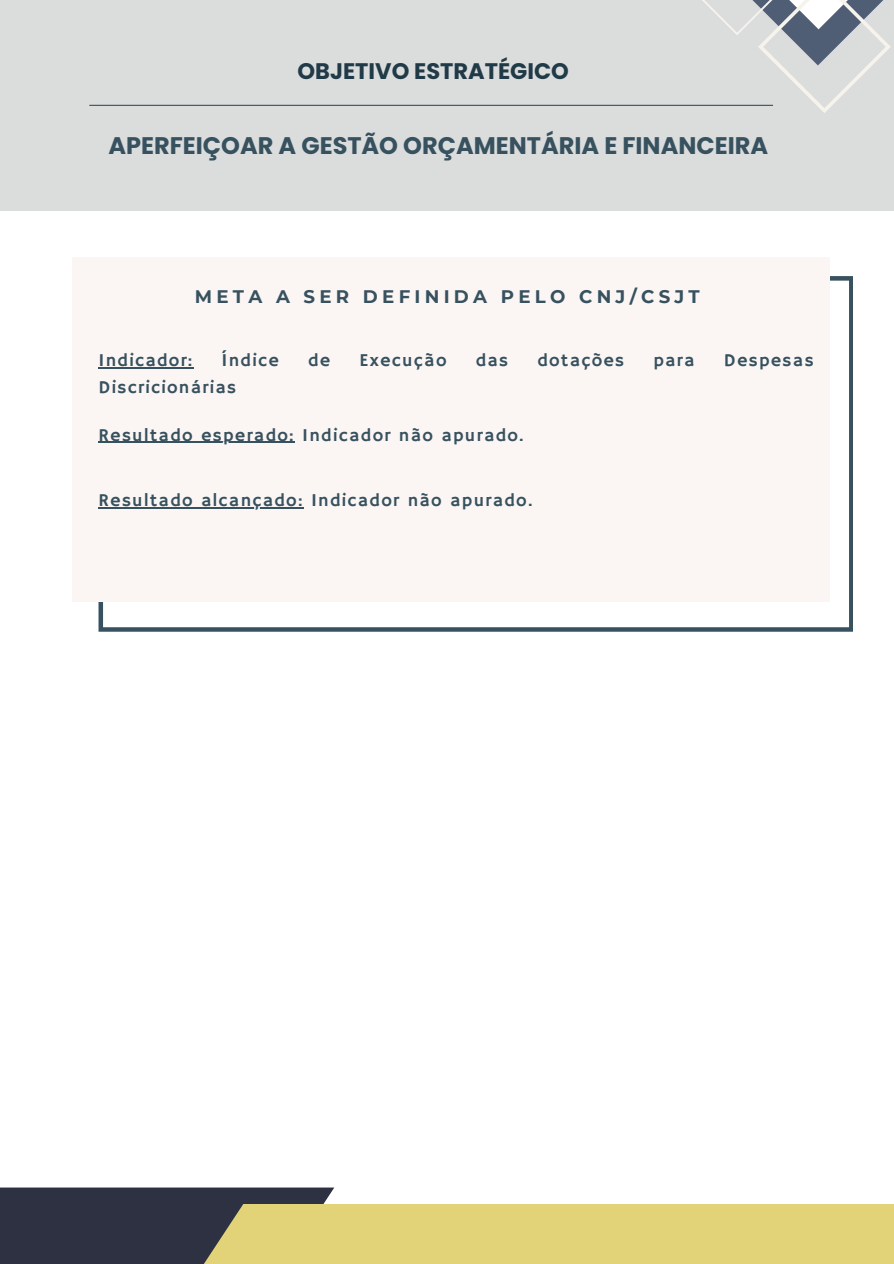
<style>
.page{position:relative;width:894px;height:1264px;background:#fff}
.page>*{position:absolute;margin:0;border:0;box-sizing:border-box;transform-origin:0 0}
.t1{font:700 24px "Poppins";color:#37515f}
.t2{font:700 22.5px "Poppins";color:#203a47}
.t3{font:700 18.15px "Montserrat";letter-spacing:.235em;color:#37515f}
.t4{font:18px "Hammersmith One";letter-spacing:.07em;color:#37515f}
</style>
<div class="page">
<div style="left:0;top:1187px;width:334px;height:76px;background:#2d3142"></div>
<div style="left:174px;top:1203px;width:719px;height:60px;background:#e2d278"></div>
<div style="left:0;top:0;width:893px;height:210px;background:#dbdcdc"></div>
<svg style="left:701px;top:0;width:190px;height:113px"></svg>
<hr style="left:89px;top:105px;width:683px;height:1px;background:#37515f">
<svg style="left:98px;top:276px;width:755px;height:355px"></svg>
<div style="left:72px;top:258px;width:758px;height:344px;background:#fbf6f3"></div>
<hr style="left:98px;top:367px;width:96px;height:1px;background:#37515f">
<hr style="left:98px;top:442px;width:197px;height:1px;background:#37515f">
<hr style="left:98px;top:507px;width:206px;height:1px;background:#37515f">
<p class="t2" style="left:297px;top:56px;width:273px">OBJETIVO ESTRATÉGICO</p>
<h1 class="t1" style="left:108px;top:129px;width:661px">APERFEIÇOAR A GESTÃO ORÇAMENTÁRIA E FINANCEIRA</h1>
<p class="t3" style="left:195px;top:285px;width:506px">META A SER DEFINIDA PELO CNJ/CSJT</p>
<p class="t4" style="left:98px;top:350px;width:95px">Indicador:</p>
<p class="t4" style="left:221px;top:350px;width:59px">Índice</p>
<p class="t4" style="left:308px;top:350px;width:24px">de</p>
<p class="t4" style="left:359px;top:350px;width:88px">Execução</p>
<p class="t4" style="left:475px;top:350px;width:34px">das</p>
<p class="t4" style="left:537px;top:350px;width:88px">dotações</p>
<p class="t4" style="left:653px;top:350px;width:43px">para</p>
<p class="t4" style="left:723px;top:350px;width:91px">Despesas</p>
<p class="t4" style="left:98px;top:377px;width:139px">Discricionárias</p>
<p class="t4" style="left:98px;top:424px;width:426px">Resultado esperado: Indicador não apurado.</p>
<p class="t4" style="left:98px;top:490px;width:435px">Resultado alcançado: Indicador não apurado.</p>
</div>
